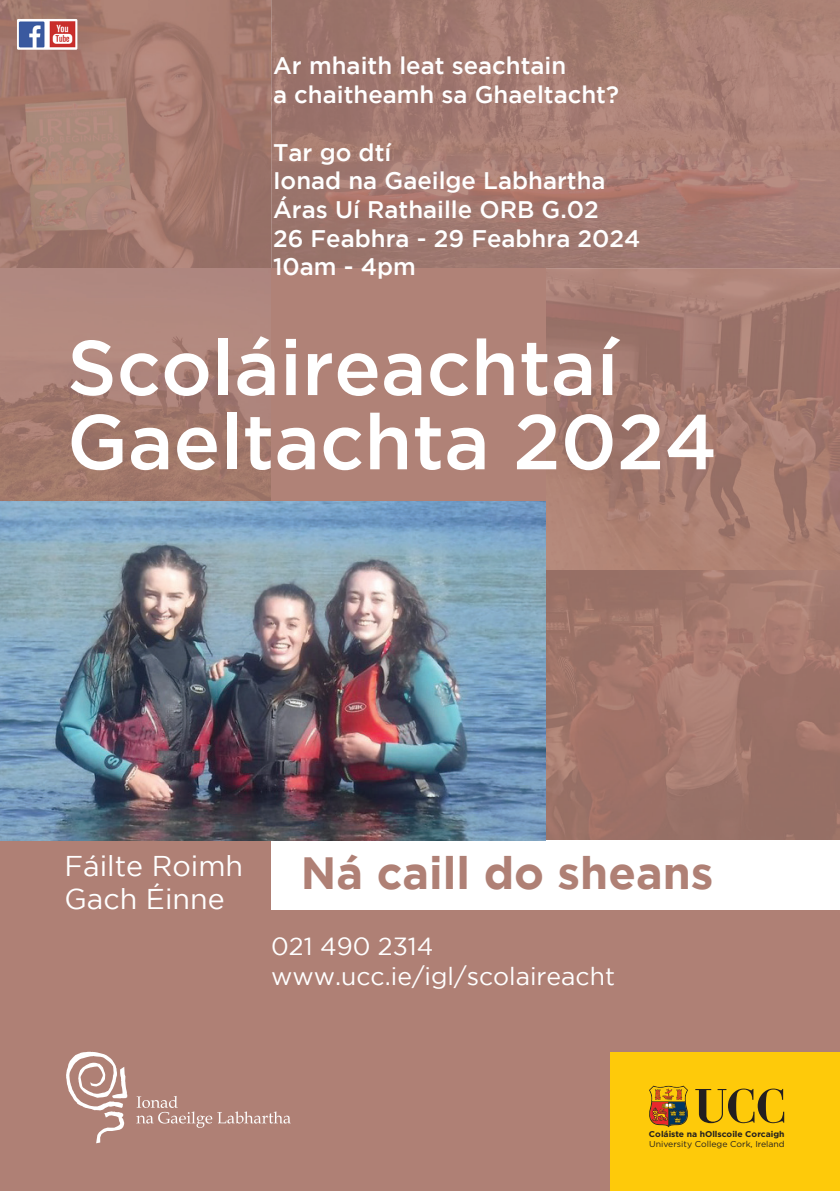
<style>
.page{position:relative;width:840px;height:1191px;background:#fff}
.page>*{position:absolute;margin:0;border:0;box-sizing:border-box;transform-origin:0 0}
.t1{font:500 77.6px/74.2px "Gotham";color:#fff}
.t2{font:700 45px "Gotham";color:#af8075}
.t3{font:28.6px/32.4px "Gotham";color:#fff}
.t4{font:24.8px/29.6px "Gotham";color:#fff}
.t5{font:500 24px/28.8px "Gotham";color:#fff}
.t6{font:8.4px "Gotham";color:#231f20}
.t7{font:700 8.4px "Gotham";color:#231f20}
</style>
<div class="page">
<img style="left:545px;top:268px;width:294px;height:572px">
<img style="left:0;top:0;width:839px;height:268px">
<img style="left:0;top:268px;width:271px;height:233px">
<div style="left:271px;top:268px;width:274px;height:233px;background:#b08277"></div>
<div style="left:0;top:840px;width:839px;height:351px;background:#af8075"></div>
<svg style="left:136px;top:1095px;width:154px;height:32px;background:#b88e84"></svg>
<svg style="left:66px;top:1051px;width:61px;height:92px"></svg>
<div style="left:610px;top:1051px;width:229px;height:140px;background:#feca0a"></div>
<svg style="left:695px;top:1088px;width:88px;height:35px"></svg>
<svg style="left:649px;top:1085px;width:39px;height:42px"></svg>
<div style="left:271px;top:840px;width:568px;height:69px;background:#fff"></div>
<img style="left:17px;top:19px;width:60px;height:31px">
<img style="left:0;top:501px;width:545px;height:339px">
<p class="t5" style="left:273px;top:51px;width:347px">Ar mhaith leat seachtain<br>a chaitheamh sa Ghaeltacht?</p>
<p class="t5" style="left:273px;top:137px;width:369px">Tar go dtí<br>Ionad na Gaeilge Labhartha<br>Áras Uí Rathaille ORB G.02<br>26 Feabhra - 29 Feabhra 2024<br>10am - 4pm</p>
<h1 class="t1" style="left:67px;top:329px;width:651px">Scoláireachtaí<br>Gaeltachta 2024</h1>
<p class="t3" style="left:64px;top:849px;width:180px">Fáilte Roimh<br>Gach Éinne</p>
<h2 class="t2" style="left:301px;top:847px;width:414px">Ná caill do sheans</h2>
<p class="t4" style="left:271px;top:931px;width:345px">021 490 2314 www.ucc.ie/igl/scolaireacht</p>
<p class="t7" style="left:648px;top:1128px;width:137px">Coláiste na hOllscoile Corcaigh</p>
<p class="t6" style="left:648px;top:1138px;width:137px">University College Cork, Ireland</p>
</div>
